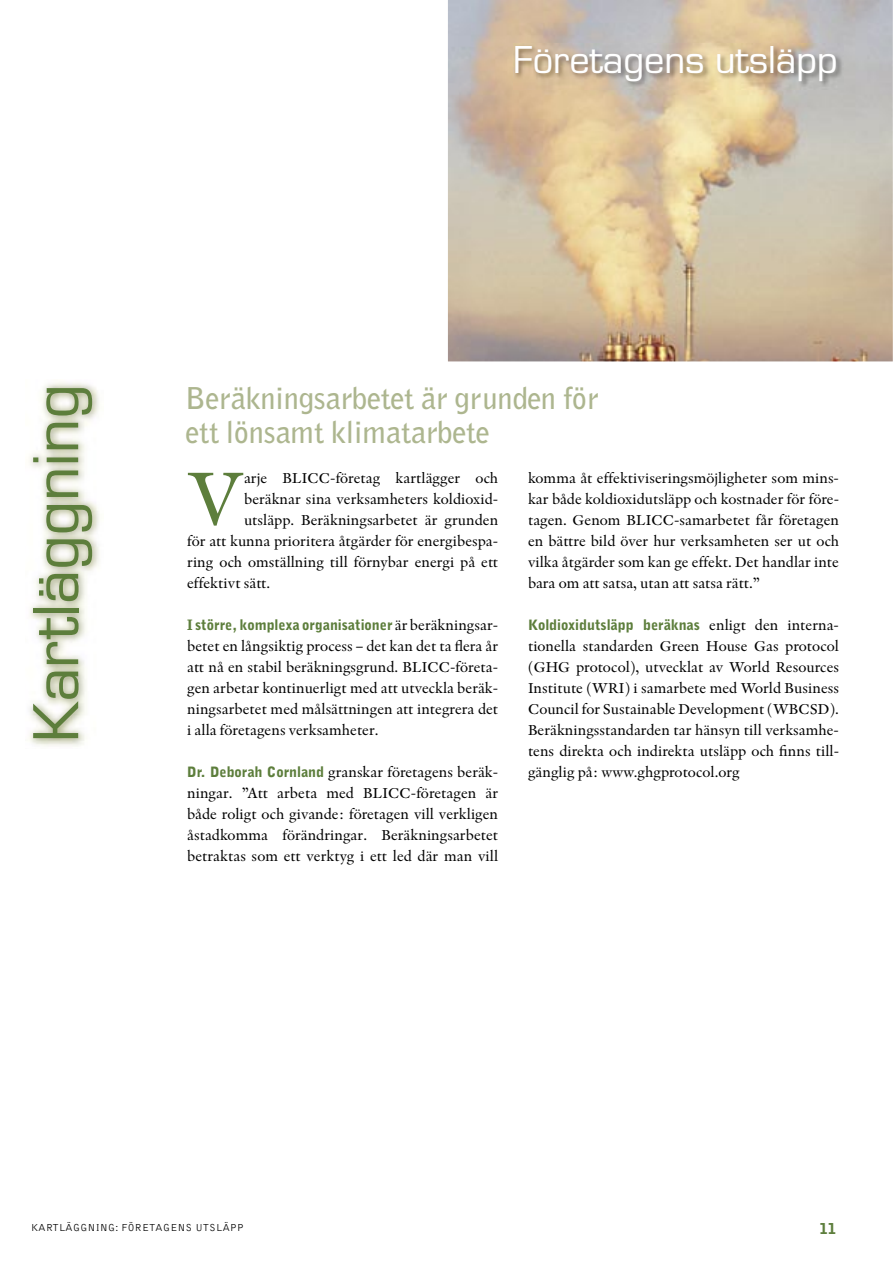
<style>
.page{position:relative;width:893px;height:1263px;background:#fff}
.page>*{position:absolute;margin:0;border:0;box-sizing:border-box;transform-origin:0 0}
.t1{font:79.05px "Indigo Regular Os F";color:#5d7e3c}
.t2{font:60px "Eurostile";color:#5d7e3c}
.t3{font:36px "Eurostile";color:#fff}
.t4{font:700 30px/34.5px "Bell Gothic BT";color:#adb68f}
.t5{font:15px/21px "Indigo Regular Os F";color:#000;text-align:justify}
.t6{font:900 15px "Bell Gothic BT";color:#5d7e3c}
.t7{font:900 14.25px "Bell Gothic BT";color:#5d7e3c}
.t8{font:10.5px "Bell Gothic BT";letter-spacing:.035em;color:#000}
.s1{font-family:"Indigo Regular Os F";font-weight:400;font-size:15px;color:#000}
.s2{font-family:"Bell Gothic BT";font-weight:900;font-size:14.25px;color:#5d7e3c}
</style>
<div class="page">
<img style="left:448px;top:0;width:445px;height:361px">
<img style="left:29px;top:382px;width:70px;height:364px">
<img style="left:513px;top:44px;width:331px;height:45px">
<h3 class="t3" style="left:513px;top:38px;width:326px">Företagens utsläpp</h3>
<h2 class="t2" style="left:20px;top:742px;width:360px;rotate:-90deg">Kartläggning</h2>
<h3 class="t4" style="left:185px;top:379px;width:415px">Beräkningsarbetet är grunden för ett lönsamt klimatarbete</h3>
<h1 class="t1" style="left:187px;top:452px;width:58px">V</h1>
<p class="t5" style="left:244px;top:467px;width:256px">arje BLICC-företag kartlägger och</p>
<p class="t5" style="left:244px;top:488px;width:256px">beräknar sina verksamheters koldioxid-</p>
<p class="t5" style="left:244px;top:509px;width:256px">utsläpp. Beräkningsarbetet är grunden</p>
<p class="t5" style="left:187px;top:530px;width:312px">för att kunna prioritera åtgärder för energibespa-</p>
<p class="t5" style="left:187px;top:551px;width:313px">ring och omställning till förnybar energi på ett</p>
<p class="t5" style="left:187px;top:572px;width:85px">effektivt sätt.</p>
<p class="t7" style="left:187px;top:616px;width:313px">I större, komplexa organisationer <span class="s1">är beräkningsar-</span></p>
<p class="t5" style="left:187px;top:635px;width:313px">betet en långsiktig process – det kan det ta flera år att nå en stabil beräkningsgrund. BLICC-företa&shy;gen arbetar kontinuerligt med att utveckla beräk&shy;ningsarbetet med målsättningen att integrera det i alla företagens verksamheter.</p>
<p class="t5" style="left:187px;top:761px;width:313px"><span class="s2">Dr. Deborah Cornland</span> granskar företagens beräk&shy;ningar. ”Att arbeta med BLICC-företagen är både roligt och givande: företagen vill verkligen åstadkomma förändringar. Beräkningsarbetet betraktas som ett verktyg i ett led där man vill</p>
<p class="t5" style="left:528px;top:467px;width:313px">komma åt effektiviseringsmöjligheter som mins&shy;kar både koldioxidutsläpp och kostnader för före&shy;tagen. Genom BLICC-samarbetet får företagen en bättre bild över hur verksamheten ser ut och vilka åtgärder som kan ge effekt. Det handlar inte bara om att satsa, utan att satsa rätt.”</p>
<p class="t7" style="left:528px;top:616px;width:313px">Koldioxidutsläpp beräknas <span class="s1">enligt den interna-</span></p>
<p class="t5" style="left:528px;top:635px;width:313px">tionella standarden Green House Gas protocol (GHG protocol), utvecklat av World Resources Institute (WRI) i samarbete med World Business Council for Sustainable Development (WBCSD).<br>Beräkningsstandarden tar hänsyn till verksamhe&shy;tens direkta och indirekta utsläpp och finns till&shy;gänglig på: www.ghgprotocol.org</p>
<p class="t8" style="left:31px;top:1221px;width:214px">KARTLÄGGNING: FÖRETAGENS UTSLÄPP</p>
<p class="t6" style="left:819px;top:1219px;width:18px">11</p>
</div>
